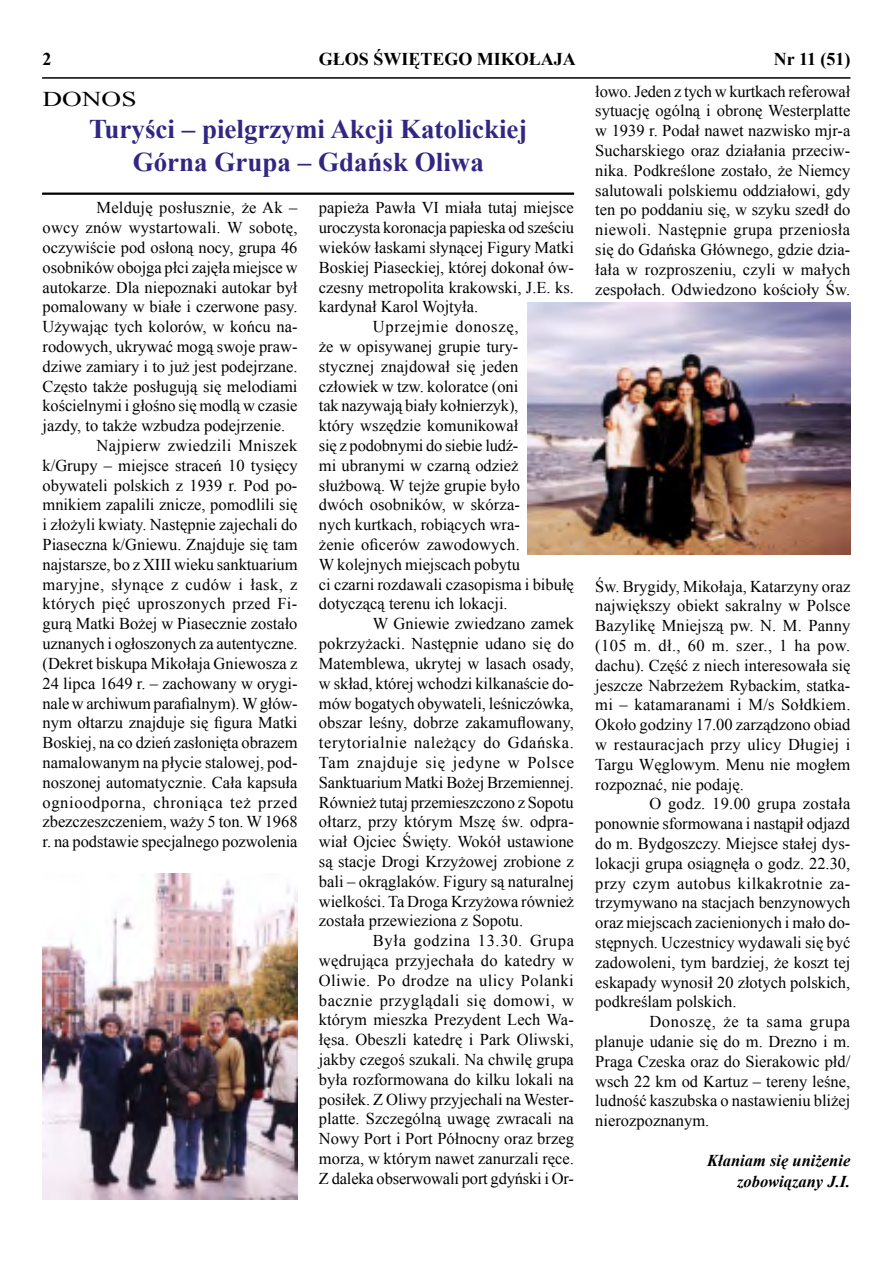
<style>
.page{position:relative;width:893px;height:1263px;background:#fff}
.page>*{position:absolute;margin:0;border:0;box-sizing:border-box;transform-origin:0 0}
.t1{font:700 27px/32.4px "Times New Roman";color:#312783;text-align:center}
.t2{font:21px "Times New Roman";color:#000;scale:1.3 1}
.t3{font:700 18px "Times New Roman";color:#000}
.t4{font:16.5px/19.8px "Times New Roman";color:#000;text-align:justify}
.t5{font:16.5px "Times New Roman";letter-spacing:.04em;color:#000}
.t6{font:16.5px "Times New Roman";letter-spacing:.03em;color:#000}
.t7{font:16.5px "Times New Roman";letter-spacing:.025em;color:#000}
.t8{font:italic 700 16.5px/21.6px "Times New Roman";color:#000;text-align:right}
.t9{font:16.5px "Times New Roman";letter-spacing:.035em;color:#000}
.t10{font:16.5px "Times New Roman";letter-spacing:.02em;color:#000}
.t11{font:16.5px "Times New Roman";letter-spacing:.045em;color:#000}
</style>
<div class="page">
<hr style="left:42px;top:77px;width:808px;height:2px;background:#000">
<hr style="left:42px;top:193px;width:532px;height:2px;background:#000">
<img style="left:528px;top:303px;width:322px;height:252px">
<img style="left:43px;top:874px;width:255px;height:325px">
<p class="t3" style="left:43px;top:47px;width:10px">2</p>
<p class="t3" style="left:319px;top:47px;width:258px">GŁOS ŚWIĘTEGO MIKOŁAJA</p>
<p class="t3" style="left:774px;top:47px;width:78px">Nr 11 (51)</p>
<p class="t2" style="left:43px;top:85px;width:74px">DONOS</p>
<h1 class="t1" style="left:89px;top:113px;width:440px">Turyści – pielgrzymi Akcji Katolickiej<br>Górna Grupa – Gdańsk Oliwa</h1>
<p class="t4" style="left:97px;top:198px;width:202px">Melduję posłusznie, że Ak –</p>
<p class="t4" style="left:43px;top:218px;width:257px">owcy znów wystartowali. W sobotę,</p>
<p class="t4" style="left:43px;top:237px;width:256px">oczywiście pod osłoną nocy, grupa 46</p>
<p class="t4" style="left:43px;top:257px;width:257px">osobników obojga płci zajęła miejsce w</p>
<p class="t4" style="left:43px;top:277px;width:257px">autokarze. Dla niepoznaki autokar był</p>
<p class="t4" style="left:43px;top:297px;width:256px">pomalowany w białe i czerwone pasy.</p>
<p class="t4" style="left:43px;top:317px;width:257px">Używając tych kolorów, w końcu na-</p>
<p class="t4" style="left:43px;top:336px;width:256px">rodowych, ukrywać mogą swoje praw-</p>
<p class="t4" style="left:43px;top:356px;width:257px">dziwe zamiary i to już jest podejrzane.</p>
<p class="t4" style="left:43px;top:376px;width:257px">Często także posługują się melodiami</p>
<p class="t4" style="left:43px;top:396px;width:257px">kościelnymi i głośno się modlą w czasie</p>
<p class="t4" style="left:43px;top:416px;width:244px">jazdy, to także wzbudza podejrzenie.</p>
<p class="t7" style="left:97px;top:434px;width:202px">Najpierw zwiedzili Mniszek</p>
<p class="t4" style="left:43px;top:455px;width:257px">k/Grupy – miejsce straceń 10 tysięcy</p>
<p class="t4" style="left:43px;top:475px;width:256px">obywateli polskich z 1939 r. Pod po-</p>
<p class="t4" style="left:43px;top:495px;width:257px">mnikiem zapalili znicze, pomodlili się</p>
<p class="t4" style="left:43px;top:515px;width:257px">i złożyli kwiaty. Następnie zajechali do</p>
<p class="t4" style="left:43px;top:534px;width:257px">Piaseczna k/Gniewu. Znajduje się tam</p>
<p class="t4" style="left:43px;top:554px;width:257px">najstarsze, bo z XIII wieku sanktuarium</p>
<p class="t6" style="left:43px;top:573px;width:257px">maryjne, słynące z cudów i łask, z</p>
<p class="t10" style="left:43px;top:593px;width:256px">których pięć uproszonych przed Fi-</p>
<p class="t4" style="left:43px;top:614px;width:257px">gurą Matki Bożej w Piasecznie zostało</p>
<p class="t4" style="left:43px;top:633px;width:257px">uznanych i ogłoszonych za autentyczne.</p>
<p class="t4" style="left:43px;top:653px;width:257px">(Dekret biskupa Mikołaja Gniewosza z</p>
<p class="t4" style="left:43px;top:673px;width:257px">24 lipca 1649 r. – zachowany w orygi-</p>
<p class="t4" style="left:43px;top:693px;width:257px">nale w archiwum parafialnym). W głów-</p>
<p class="t4" style="left:43px;top:713px;width:257px">nym ołtarzu znajduje się figura Matki</p>
<p class="t4" style="left:43px;top:732px;width:257px">Boskiej, na co dzień zasłonięta obrazem</p>
<p class="t4" style="left:43px;top:752px;width:256px">namalowanym na płycie stalowej, pod-</p>
<p class="t4" style="left:43px;top:772px;width:257px">noszonej automatycznie. Cała kapsuła</p>
<p class="t5" style="left:43px;top:791px;width:256px">ognioodporna, chroniąca też przed</p>
<p class="t4" style="left:43px;top:812px;width:257px">zbezczeszczeniem, waży 5 ton. W 1968</p>
<p class="t4" style="left:43px;top:831px;width:257px">r. na podstawie specjalnego pozwolenia</p>
<p class="t4" style="left:319px;top:198px;width:257px">papieża Pawła VI miała tutaj miejsce</p>
<p class="t4" style="left:319px;top:218px;width:257px">uroczysta koronacja papieska od sześciu</p>
<p class="t4" style="left:319px;top:237px;width:257px">wieków łaskami słynącej Figury Matki</p>
<p class="t4" style="left:319px;top:257px;width:256px">Boskiej Piaseckiej, której dokonał ów-</p>
<p class="t4" style="left:319px;top:277px;width:256px">czesny metropolita krakowski, J.E. ks.</p>
<p class="t4" style="left:319px;top:297px;width:161px">kardynał Karol Wojtyła.</p>
<p class="t5" style="left:373px;top:316px;width:147px">Uprzejmie donoszę,</p>
<p class="t4" style="left:319px;top:336px;width:201px">że w opisywanej grupie tury-</p>
<p class="t4" style="left:319px;top:356px;width:201px">stycznej znajdował się jeden</p>
<p class="t4" style="left:319px;top:376px;width:201px">człowiek w tzw. koloratce (oni</p>
<p class="t4" style="left:319px;top:396px;width:201px">tak nazywają biały kołnierzyk),</p>
<p class="t4" style="left:319px;top:416px;width:201px">który wszędzie komunikował</p>
<p class="t4" style="left:319px;top:435px;width:201px">się z podobnymi do siebie ludź-</p>
<p class="t4" style="left:319px;top:455px;width:201px">mi ubranymi w czarną odzież</p>
<p class="t4" style="left:319px;top:475px;width:203px">służbową. W tejże grupie było</p>
<p class="t4" style="left:319px;top:495px;width:202px">dwóch osobników, w skórza-</p>
<p class="t4" style="left:319px;top:515px;width:202px">nych kurtkach, robiących wra-</p>
<p class="t4" style="left:319px;top:534px;width:202px">żenie oficerów zawodowych.</p>
<p class="t4" style="left:319px;top:554px;width:203px">W kolejnych miejscach pobytu</p>
<p class="t4" style="left:319px;top:574px;width:257px">ci czarni rozdawali czasopisma i bibułę</p>
<p class="t4" style="left:319px;top:594px;width:190px">dotyczącą terenu ich lokacji.</p>
<p class="t4" style="left:373px;top:614px;width:203px">W Gniewie zwiedzano zamek</p>
<p class="t4" style="left:319px;top:633px;width:257px">pokrzyżacki. Następnie udano się do</p>
<p class="t4" style="left:319px;top:653px;width:256px">Matemblewa, ukrytej w lasach osady,</p>
<p class="t4" style="left:319px;top:673px;width:257px">w skład, której wchodzi kilkanaście do-</p>
<p class="t4" style="left:319px;top:693px;width:256px">mów bogatych obywateli, leśniczówka,</p>
<p class="t4" style="left:319px;top:713px;width:257px">obszar leśny, dobrze zakamuflowany,</p>
<p class="t9" style="left:319px;top:731px;width:256px">terytorialnie należący do Gdańska.</p>
<p class="t11" style="left:319px;top:751px;width:257px">Tam znajduje się jedyne w Polsce</p>
<p class="t4" style="left:319px;top:772px;width:257px">Sanktuarium Matki Bożej Brzemiennej.</p>
<p class="t4" style="left:319px;top:792px;width:256px">Również tutaj przemieszczono z Sopotu</p>
<p class="t4" style="left:319px;top:812px;width:256px">ołtarz, przy którym Mszę św. odpra-</p>
<p class="t4" style="left:319px;top:831px;width:257px">wiał Ojciec Święty. Wokół ustawione</p>
<p class="t4" style="left:319px;top:851px;width:257px">są stacje Drogi Krzyżowej zrobione z</p>
<p class="t4" style="left:319px;top:871px;width:257px">bali – okrąglaków. Figury są naturalnej</p>
<p class="t4" style="left:319px;top:891px;width:256px">wielkości. Ta Droga Krzyżowa również</p>
<p class="t4" style="left:319px;top:911px;width:206px">została przewieziona z Sopotu.</p>
<p class="t5" style="left:373px;top:929px;width:203px">Była godzina 13.30. Grupa</p>
<p class="t4" style="left:319px;top:950px;width:257px">wędrująca przyjechała do katedry w</p>
<p class="t7" style="left:319px;top:969px;width:256px">Oliwie. Po drodze na ulicy Polanki</p>
<p class="t6" style="left:319px;top:989px;width:257px">bacznie przyglądali się domowi, w</p>
<p class="t4" style="left:319px;top:1010px;width:256px">którym mieszka Prezydent Lech Wa-</p>
<p class="t4" style="left:319px;top:1029px;width:257px">łęsa. Obeszli katedrę i Park Oliwski,</p>
<p class="t4" style="left:319px;top:1049px;width:257px">jakby czegoś szukali. Na chwilę grupa</p>
<p class="t4" style="left:319px;top:1069px;width:257px">była rozformowana do kilku lokali na</p>
<p class="t4" style="left:319px;top:1089px;width:257px">posiłek. Z Oliwy przyjechali na Wester-</p>
<p class="t4" style="left:319px;top:1109px;width:257px">platte. Szczególną uwagę zwracali na</p>
<p class="t4" style="left:319px;top:1128px;width:257px">Nowy Port i Port Północny oraz brzeg</p>
<p class="t4" style="left:319px;top:1148px;width:257px">morza, w którym nawet zanurzali ręce.</p>
<p class="t4" style="left:319px;top:1168px;width:257px">Z daleka obserwowali port gdyński i Or-</p>
<p class="t4" style="left:595px;top:81px;width:257px">łowo. Jeden z tych w kurtkach referował sytuację ogólną i obronę Westerplatte w 1939 r. Podał nawet nazwisko mjr-a Sucharskiego oraz działania przeciw&shy;nika. Podkreślone zostało, że Niemcy salutowali polskiemu oddziałowi, gdy ten po poddaniu się, w szyku szedł do niewoli. Następnie grupa przeniosła się do Gdańska Głównego, gdzie dzia&shy;łała w rozproszeniu, czyli w małych zespołach. Odwiedzono kościoły Św.</p>
<p class="t4" style="left:595px;top:576px;width:257px">Św. Brygidy, Mikołaja, Katarzyny oraz największy obiekt sakralny w Polsce Bazylikę Mniejszą pw. N. M. Panny (105 m. dł., 60 m. szer., 1 ha pow. dachu). Część z niech interesowała się jeszcze Nabrzeżem Rybackim, statka&shy;mi – katamaranami i M/s Sołdkiem.<br>Około godziny 17.00 zarządzono obiad w restauracjach przy ulicy Długiej i Targu Węglowym. Menu nie mogłem rozpoznać, nie podaję.</p>
<p class="t4" style="left:595px;top:794px;width:257px;text-indent:54px">O godz. 19.00 grupa została ponownie sformowana i nastąpił odjazd do m. Bydgoszczy. Miejsce stałej dys&shy;lokacji grupa osiągnęła o godz. 22.30, przy czym autobus kilkakrotnie za&shy;trzymywano na stacjach benzynowych oraz miejscach zacienionych i mało do&shy;stępnych. Uczestnicy wydawali się być zadowoleni, tym bardziej, że koszt tej eskapady wynosił 20 złotych polskich, podkreślam polskich.</p>
<p class="t4" style="left:595px;top:1011px;width:257px;text-indent:54px">Donoszę, że ta sama grupa planuje udanie się do m. Drezno i m.<br>Praga Czeska oraz do Sierakowic płd/ wsch 22 km od Kartuz – tereny leśne, ludność kaszubska o nastawieniu bliżej nierozpoznanym.</p>
<p class="t8" style="left:707px;top:1149px;width:145px">Kłaniam się uniżenie zobowiązany J.I.</p>
</div>
